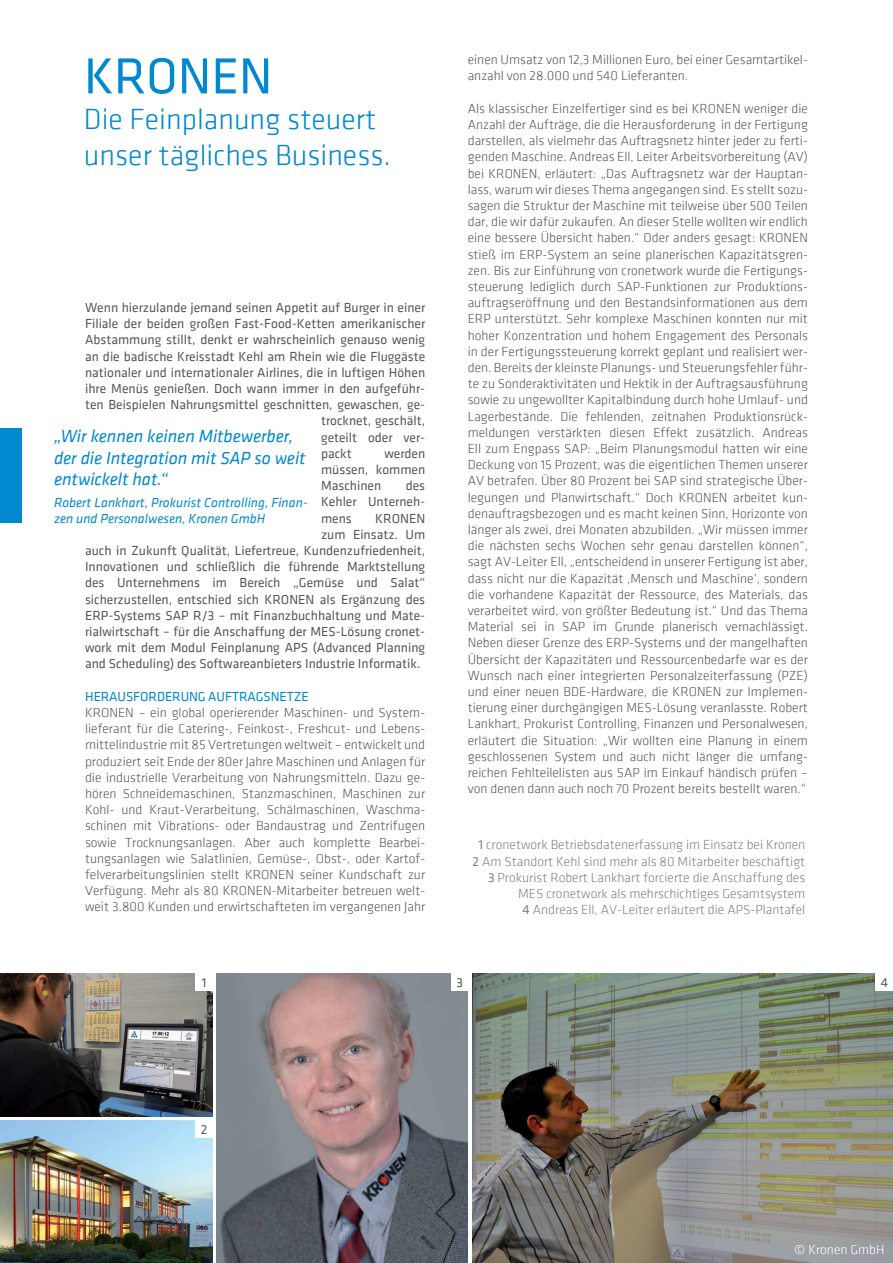
<style>
.page{position:relative;width:893px;height:1263px;background:#fff}
.page>*{position:absolute;margin:0;border:0;box-sizing:border-box;transform-origin:0 0}
.t1{font:52.5px "Klavika";color:#0089cf}
.t2{font:300 30px/36px "Klavika";color:#0089cf}
.t3{font:italic 18px/21.6px "Klavika";letter-spacing:-.005em;color:#0089cf}
.t4{font:300 13.5px/16.2px "Klavika";color:#58595b}
.t5{font:13.5px/16.2px "Klavika";color:#58595b;text-align:justify}
.t6{font:300 13.5px/16.2px "Klavika";color:#808285;text-align:right}
.t7{font:italic 13.5px/16.2px "Klavika";color:#0089cf}
.t8{font:13.5px "Klavika";letter-spacing:-.005em;color:#0089cf}
.t9{font:300 13.5px "Klavika";color:#fff}
.s1{font-weight:400}
</style>
<div class="page">
<img style="left:217px;top:974px;width:251px;height:289px">
<div style="left:0;top:428px;width:21px;height:95px;background:#0089cf"></div>
<img style="left:0;top:974px;width:213px;height:142px">
<img style="left:0;top:1120px;width:213px;height:143px">
<img style="left:472px;top:974px;width:421px;height:289px">
<div style="left:196px;top:974px;width:17px;height:17px;background:#fff"></div>
<div style="left:876px;top:974px;width:17px;height:17px;background:#fff"></div>
<div style="left:196px;top:1120px;width:17px;height:17px;background:#fff"></div>
<div style="left:452px;top:974px;width:16px;height:17px;background:#fff"></div>
<h1 class="t1" style="left:84px;top:42px;width:190px">KRONEN</h1>
<h2 class="t2" style="left:84px;top:101px;width:308px">Die Feinplanung steuert unser tägliches Business.</h2>
<p class="t5" style="left:85px;top:299px;width:342px">Wenn hierzulande jemand seinen Appetit auf Burger in einer</p>
<p class="t5" style="left:85px;top:315px;width:342px">Filiale der beiden großen Fast-Food-Ketten amerikanischer</p>
<p class="t5" style="left:85px;top:331px;width:342px">Abstammung stillt, denkt er wahrscheinlich genauso wenig</p>
<p class="t5" style="left:85px;top:347px;width:342px">an die badische Kreisstadt Kehl am Rhein wie die Fluggäste</p>
<p class="t5" style="left:85px;top:364px;width:342px">nationaler und internationaler Airlines, die in luftigen Höhen</p>
<p class="t5" style="left:85px;top:380px;width:342px">ihre Menüs genießen. Doch wann immer in den aufgeführ-</p>
<p class="t5" style="left:85px;top:396px;width:342px">ten Beispielen Nahrungsmittel geschnitten, gewaschen, ge-</p>
<p class="t5" style="left:321px;top:412px;width:106px">trocknet, geschält,</p>
<p class="t5" style="left:321px;top:428px;width:106px">geteilt oder ver-</p>
<p class="t5" style="left:321px;top:445px;width:32px">packt</p>
<h3 class="t3" style="left:54px;top:425px;width:253px">„Wir kennen keinen Mitbewerber, der die Integration mit SAP so weit entwickelt hat.“</h3>
<p class="t7" style="left:54px;top:494px;width:255px">Robert Lankhart, Prokurist Controlling, Finan&shy;zen und Personalwesen, Kronen GmbH</p>
<p class="t5" style="left:321px;top:445px;width:106px;text-indent:63px">werden müssen, kommen Maschinen</p>
<p class="t5" style="left:321px;top:477px;width:106px;text-indent:85px">des Kehler Unterneh&shy;mens</p>
<p class="t5" style="left:375px;top:509px;width:51px">KRONEN</p>
<p class="t5" style="left:321px;top:526px;width:106px">zum Einsatz. Um</p>
<p class="t5" style="left:85px;top:542px;width:342px">auch in Zukunft Qualität, Liefertreue, Kundenzufriedenheit,</p>
<p class="t5" style="left:85px;top:558px;width:342px">Innovationen und schließlich die führende Marktstellung</p>
<p class="t5" style="left:85px;top:574px;width:342px">des Unternehmens im Bereich „Gemüse und Salat“</p>
<p class="t5" style="left:85px;top:590px;width:342px">sicherzustellen, entschied sich KRONEN als Ergänzung des</p>
<p class="t5" style="left:85px;top:607px;width:342px">ERP-Systems SAP R/3 – mit Finanzbuchhaltung und Mate-</p>
<p class="t5" style="left:85px;top:623px;width:342px">rialwirtschaft – für die Anschaffung der MES-Lösung cronet-</p>
<p class="t5" style="left:85px;top:639px;width:342px">work mit dem Modul Feinplanung APS (Advanced Planning</p>
<p class="t5" style="left:85px;top:655px;width:337px">and Scheduling) des Softwareanbieters Industrie Informatik.</p>
<p class="t8" style="left:85px;top:687px;width:18px">Herausforderung</p>
<p class="t8" style="left:208px;top:687px;width:40px">Auftragsne</p>
<p class="t8" style="left:287px;top:687px;width:15px">tze</p>
<p class="t4" style="left:85px;top:704px;width:342px;text-align:justify">KRONEN – ein global operierender Maschinen- und System&shy;lieferant für die Catering-, Feinkost-, Freshcut- und Lebens&shy;mittelindustrie mit 85 Vertretungen weltweit – entwickelt und produziert seit Ende der 80er Jahre Maschinen und Anlagen für die industrielle Verarbeitung von Nahrungsmitteln. Dazu ge&shy;hören Schneidemaschinen, Stanzmaschinen, Maschinen zur Kohl- und Kraut-Verarbeitung, Schälmaschinen, Waschma&shy;schinen mit Vibrations- oder Bandaustrag und Zentrifugen sowie Trocknungsanlagen. Aber auch komplette Bearbei&shy;tungsanlagen wie Salatlinien, Gemüse-, Obst-, oder Kartof&shy;felverarbeitungslinien stellt KRONEN seiner Kundschaft zur Verfügung. Mehr als 80 KRONEN-Mitarbeiter betreuen welt&shy;weit 3.800 Kunden und erwirtschafteten im vergangenen Jahr</p>
<p class="t4" style="left:468px;top:51px;width:340px">einen Umsatz von 12,3 Millionen Euro, bei einer Gesamtartikel&shy;anzahl von 28.000 und 540 Lieferanten.</p>
<p class="t4" style="left:468px;top:100px;width:342px">Als klassischer Einzelfertiger sind es bei KRONEN weniger die Anzahl der Aufträge, die die Herausforderung in der Fertigung darstellen, als vielmehr das Auftragsnetz hinter jeder zu ferti&shy;genden Maschine. Andreas Ell, Leiter Arbeitsvorbereitung (AV) bei KRONEN, erläutert: „Das Auftragsnetz war der Hauptan&shy;lass, warum wir dieses Thema angegangen sind. Es stellt sozu&shy;sagen die Struktur der Maschine mit teilweise über 500 Teilen dar, die wir dafür zukaufen. An dieser Stelle wollten wir endlich eine bessere Übersicht haben.“ Oder anders gesagt: KRONEN stieß im ERP-System an seine planerischen Kapazitätsgren&shy;zen. Bis zur Einführung von cronetwork wurde die Fertigungs&shy;steuerung lediglich durch SAP-Funktionen zur Produktions&shy;auftragseröffnung und den Bestandsinformationen aus dem ERP unterstützt. Sehr komplexe Maschinen konnten nur mit hoher Konzentration und hohem Engagement des Personals in der Fertigungssteuerung korrekt geplant und realisiert wer&shy;den. Bereits der kleinste Planungs- und Steuerungsfehler führ&shy;te zu Sonderaktivitäten und Hektik in der Auftragsausführung sowie zu ungewollter Kapitalbindung durch hohe Umlauf- und Lagerbestände. Die fehlenden, zeitnahen Produktionsrück&shy;meldungen verstärkten diesen Effekt zusätzlich. Andreas Ell zum Engpass SAP: „Beim Planungsmodul hatten wir eine Deckung von 15 Prozent, was die eigentlichen Themen unserer AV betrafen. Über 80 Prozent bei SAP sind strategische Über&shy;legungen und Planwirtschaft.“ Doch KRONEN arbeitet kun&shy;denauftragsbezogen und es macht keinen Sinn, Horizonte von länger als zwei, drei Monaten abzubilden. „Wir müssen immer die nächsten sechs Wochen sehr genau darstellen können“, sagt AV-Leiter Ell, „entscheidend in unserer Fertigung ist aber, dass nicht nur die Kapazität ‚Mensch und Maschine’, sondern die vorhandene Kapazität der Ressource, des Materials, das verarbeitet wird, von größter Bedeutung ist.“ Und das Thema Material sei in SAP im Grunde planerisch vernachlässigt.<br>Neben dieser Grenze des ERP-Systems und der mangelhaften Übersicht der Kapazitäten und Ressourcenbedarfe war es der Wunsch nach einer integrierten Personalzeiterfassung (PZE) und einer neuen BDE-Hardware, die KRONEN zur Implemen&shy;tierung einer durchgängigen MES-Lösung veranlasste. Robert Lankhart, Prokurist Controlling, Finanzen und Personalwesen, erläutert die Situation: „Wir wollten eine Planung in einem geschlossenen System und auch nicht länger die umfang&shy;reichen Fehlteilelisten aus SAP im Einkauf händisch prüfen – von denen dann auch noch 70 Prozent bereits bestellt waren.“</p>
<p class="t6" style="left:473px;top:837px;width:334px"><span class="s1">1</span> cronetwork Betriebsdatenerfassung im Einsatz bei Kronen <span class="s1">2</span> Am Standort Kehl sind mehr als 80 Mitarbeiter beschäftigt <span class="s1">3</span> Prokurist Robert Lankhart forcierte die Anschaffung des MES cronetwork als mehrschichtiges Gesamtsystem<br><span class="s1">4</span> Andreas Ell, AV-Leiter erläutert die APS-Plantafel</p>
<p class="t5" style="left:456px;top:974px;width:8px">3</p>
<p class="t5" style="left:202px;top:974px;width:6px">1</p>
<p class="t5" style="left:881px;top:974px;width:9px">4</p>
<p class="t5" style="left:201px;top:1121px;width:8px">2</p>
<p class="t9" style="left:794px;top:1241px;width:92px">© Kronen GmbH</p>
</div>
